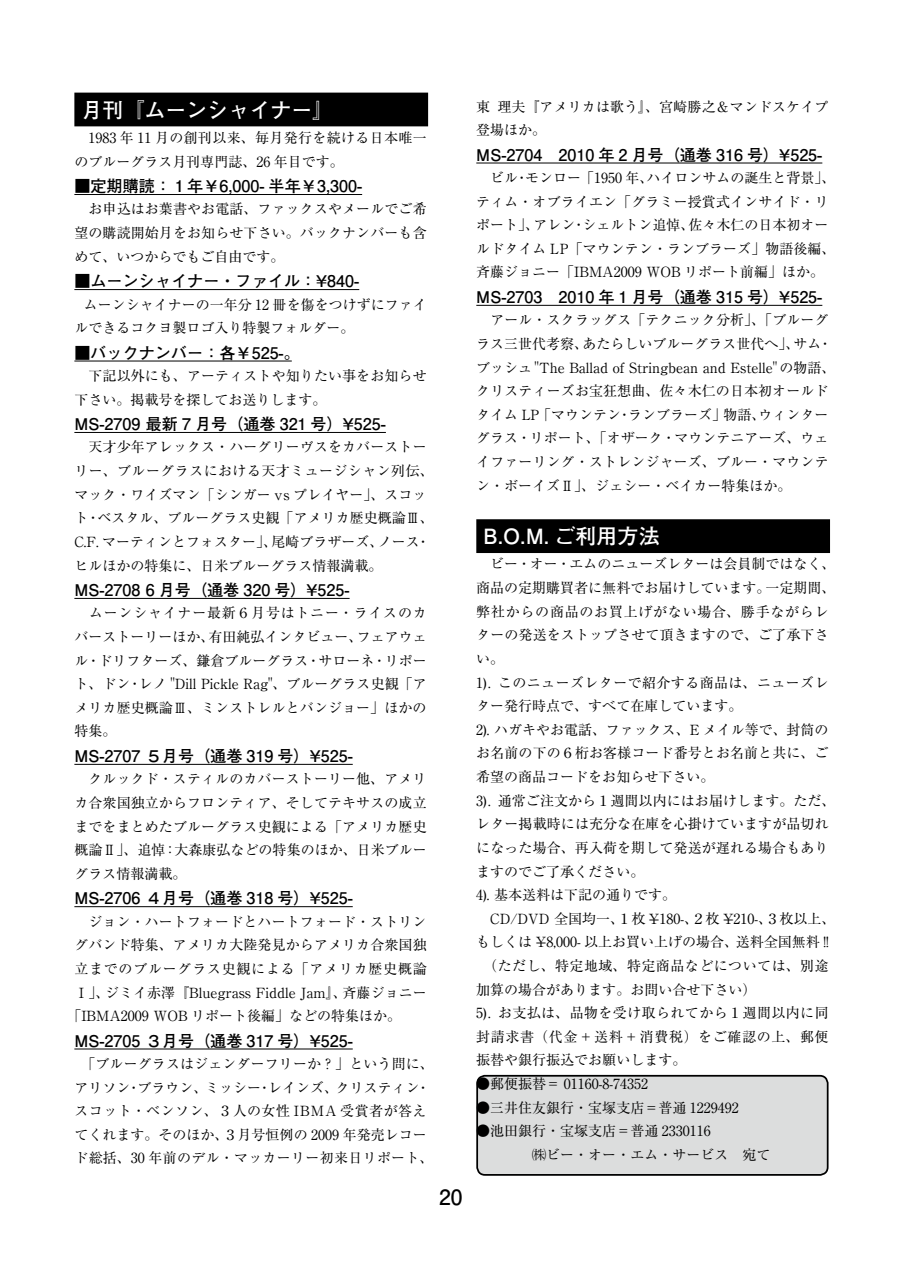
<style>
.page{position:relative;width:903px;height:1275px;background:#fff}
.page>*{position:absolute;margin:0;border:0;box-sizing:border-box;transform-origin:0 0}
.t1{font:700 21px "Futo Go B101 Pr 5";color:#fff}
.t2{font:700 21px "Futo Go B101 Pro";color:#000}
.t3{font:700 16.1px "Futo Go B101 Pr 5";color:#000}
.t4{font:14px/23.6px "Ryumin Pr 5";color:#000}
.t5{font:14px "Ryumin Pr 5";letter-spacing:.055em;color:#000}
</style>
<div class="page">
<div style="left:477px;top:1076px;width:351px;height:99px;background:#dcdddd;border-radius:8px"></div>
<div style="left:476px;top:1075px;width:352px;height:101px;border:2px solid #000;border-radius:8px"></div>
<div style="left:477px;top:520px;width:352px;height:32px;background:#000"></div>
<div style="left:476px;top:519px;width:354px;height:34px;border:2px solid #000"></div>
<div style="left:75px;top:93px;width:352px;height:32px;background:#000"></div>
<div style="left:74px;top:93px;width:354px;height:33px;border:2px solid #000"></div>
<hr style="left:74px;top:194px;width:288px;height:1px;background:#000">
<hr style="left:74px;top:289px;width:285px;height:1px;background:#000">
<hr style="left:74px;top:361px;width:218px;height:1px;background:#000">
<hr style="left:74px;top:432px;width:312px;height:1px;background:#000">
<hr style="left:74px;top:598px;width:276px;height:1px;background:#000">
<hr style="left:74px;top:764px;width:279px;height:1px;background:#000">
<hr style="left:74px;top:906px;width:279px;height:1px;background:#000">
<hr style="left:74px;top:1049px;width:279px;height:1px;background:#000">
<hr style="left:476px;top:163px;width:346px;height:1px;background:#000">
<hr style="left:476px;top:305px;width:346px;height:1px;background:#000">
<h1 class="t1" style="left:81px;top:93px;width:254px">月刊『ムーンシャイナー』</h1>
<p class="t4" style="left:74px;top:125px;width:354px">　1983 年 11 月の創刊以来、毎月発行を続ける日本唯一のブルーグラス月刊専門誌、26 年目です。</p>
<p class="t3" style="left:74px;top:173px;width:289px">■定期購読：１年￥6,000- 半年￥3,300-</p>
<p class="t4" style="left:74px;top:196px;width:354px;text-align:justify">　お申込はお葉書やお電話、ファックスやメールでご希望の購読開始月をお知らせ下さい。バックナンバーも含めて、いつからでもご自由です。</p>
<p class="t3" style="left:74px;top:268px;width:286px">■ムーンシャイナー・ファイル：¥840-</p>
<p class="t4" style="left:74px;top:292px;width:354px;text-indent:9px">ムーンシャイナーの一年分 12 冊を傷をつけずにファイルできるコクヨ製ロゴ入り特製フォルダー。</p>
<p class="t3" style="left:74px;top:340px;width:227px">■バックナンバー：各￥525-。</p>
<p class="t4" style="left:74px;top:363px;width:354px">　下記以外にも、アーティストや知りたい事をお知らせ下さい。掲載号を探してお送りします。</p>
<p class="t3" style="left:74px;top:411px;width:313px">MS-2709 最新 7 月号（通巻 321 号）¥525-</p>
<p class="t4" style="left:74px;top:434px;width:361px">　天才少年アレックス・ハーグリーヴスをカバーストーリー、ブルーグラスにおける天才ミュージシャン列伝、マック・ワイズマン「シンガー vs プレイヤー」、スコット・ベスタル、ブルーグラス史観「アメリカ歴史概論Ⅲ、<br>C.F. マーティンとフォスター」、尾崎ブラザーズ、ノース・ヒルほかの特集に、日米ブルーグラス情報満載。</p>
<p class="t3" style="left:74px;top:577px;width:277px">MS-2708 6 月号（通巻 320 号）¥525-</p>
<p class="t4" style="left:74px;top:600px;width:354px;text-align:justify">　ムーンシャイナー最新６月号はトニー・ライスのカバーストーリーほか、有田純弘インタビュー、フェアウェル・ドリフターズ、鎌倉ブルーグラス・サローネ・リポート、ドン・レノ "Dill Pickle Rag"、ブルーグラス史観「アメリカ歴史概論Ⅲ、ミンストレルとバンジョー」ほかの特集。</p>
<p class="t3" style="left:74px;top:743px;width:280px">MS-2707 ５月号（通巻 319 号）¥525-</p>
<p class="t4" style="left:74px;top:766px;width:354px;text-align:justify">　クルックド・スティルのカバーストーリー他、アメリカ合衆国独立からフロンティア、そしてテキサスの成立までをまとめたブルーグラス史観による「アメリカ歴史概論Ⅱ」、追悼：大森康弘などの特集のほか、日米ブルーグラス情報満載。</p>
<p class="t3" style="left:74px;top:885px;width:280px">MS-2706 ４月号（通巻 318 号）¥525-</p>
<p class="t4" style="left:74px;top:909px;width:354px">　ジョン・ハートフォードとハートフォード・ストリン</p>
<p class="t4" style="left:74px;top:932px;width:354px">グバンド特集、アメリカ大陸発見からアメリカ合衆国独</p>
<p class="t5" style="left:74px;top:958px;width:354px">立までのブルーグラス史観による「アメリカ歴史概論</p>
<p class="t4" style="left:74px;top:979px;width:354px">Ⅰ」、ジミイ赤澤『Bluegrass Fiddle Jam』、斉藤ジョニー</p>
<p class="t4" style="left:67px;top:1003px;width:335px">「IBMA2009 WOB リポート後編」などの特集ほか。</p>
<p class="t3" style="left:74px;top:1028px;width:280px">MS-2705 ３月号（通巻 317 号）¥525-</p>
<p class="t4" style="left:74px;top:1051px;width:361px">　「ブルーグラスはジェンダーフリーか？」という問に、アリソン・ブラウン、ミッシー・レインズ、クリスティン・スコット・ベンソン、３人の女性 IBMA 受賞者が答えてくれます。そのほか、３月号恒例の 2009 年発売レコード総括、30 年前のデル・マッカーリー初来日リポート、</p>
<h1 class="t2" style="left:439px;top:1180px;width:25px">20</h1>
<p class="t4" style="left:476px;top:94px;width:354px">東 理夫『アメリカは歌う』、宮崎勝之＆マンドスケイプ登場ほか。</p>
<p class="t3" style="left:476px;top:142px;width:347px">MS-2704　2010 年 2 月号（通巻 316 号）¥525-</p>
<p class="t4" style="left:476px;top:165px;width:361px">　ビル・モンロー「1950 年、ハイロンサムの誕生と背景」、ティム・オブライエン「グラミー授賞式インサイド・リポート」、アレン・シェルトン追悼、佐々木仁の日本初オールドタイム LP「マウンテン・ランブラーズ」物語後編、斉藤ジョニー「IBMA2009 WOB リポート前編」ほか。</p>
<p class="t3" style="left:476px;top:284px;width:347px">MS-2703　2010 年 1 月号（通巻 315 号）¥525-</p>
<p class="t4" style="left:476px;top:307px;width:361px">　アール・スクラッグス「テクニック分析」、「ブルーグラス三世代考察、あたらしいブルーグラス世代へ」、サム・ブッシュ "The Ballad of Stringbean and Estelle" の物語、クリスティーズお宝狂想曲、佐々木仁の日本初オールドタイム LP「マウンテン・ランブラーズ」物語、ウィンターグラス・リポート、「オザーク・マウンテニアーズ、ウェイファーリング・ストレンジャーズ、ブルー・マウンテン・ボーイズⅡ」、ジェシー・ベイカー特集ほか。</p>
<h1 class="t1" style="left:483px;top:519px;width:178px">B.O.M. ご利用方法</h1>
<p class="t4" style="left:476px;top:551px;width:361px">　ビー・オー・エムのニューズレターは会員制ではなく、商品の定期購買者に無料でお届けしています。一定期間、弊社からの商品のお買上げがない場合、勝手ながらレターの発送をストップさせて頂きますので、ご了承下さい。<br>1). このニューズレターで紹介する商品は、ニューズレター発行時点で、すべて在庫しています。<br>2). ハガキやお電話、ファックス、E メイル等で、封筒のお名前の下の６桁お客様コード番号とお名前と共に、ご希望の商品コードをお知らせ下さい。<br>3). 通常ご注文から１週間以内にはお届けします。ただ、レター掲載時には充分な在庫を心掛けていますが品切れになった場合、再入荷を期して発送が遅れる場合もありますのでご了承ください。<br>4). 基本送料は下記の通りです。<br>　CD/DVD 全国均一、１枚 ¥180-、２枚 ¥210-、３枚以上、もしくは ¥8,000- 以上お買い上げの場合、送料全国無料 !!　（ただし、特定地域、特定商品などについては、別途加算の場合があります。お問い合せ下さい）<br>5). お支払は、品物を受け取られてから１週間以内に同封請求書（代金 + 送料 + 消費税）をご確認の上、郵便振替や銀行振込でお願いします。</p>
<p class="t4" style="left:476px;top:1071px;width:173px">●郵便振替＝ 01160-8-74352</p>
<p class="t4" style="left:476px;top:1095px;width:264px">●三井住友銀行・宝塚支店＝普通 1229492</p>
<p class="t4" style="left:476px;top:1118px;width:295px">●池田銀行・宝塚支店＝普通 2330116<br>　　　　㈱ビー・オー・エム・サービス　宛て</p>
</div>
